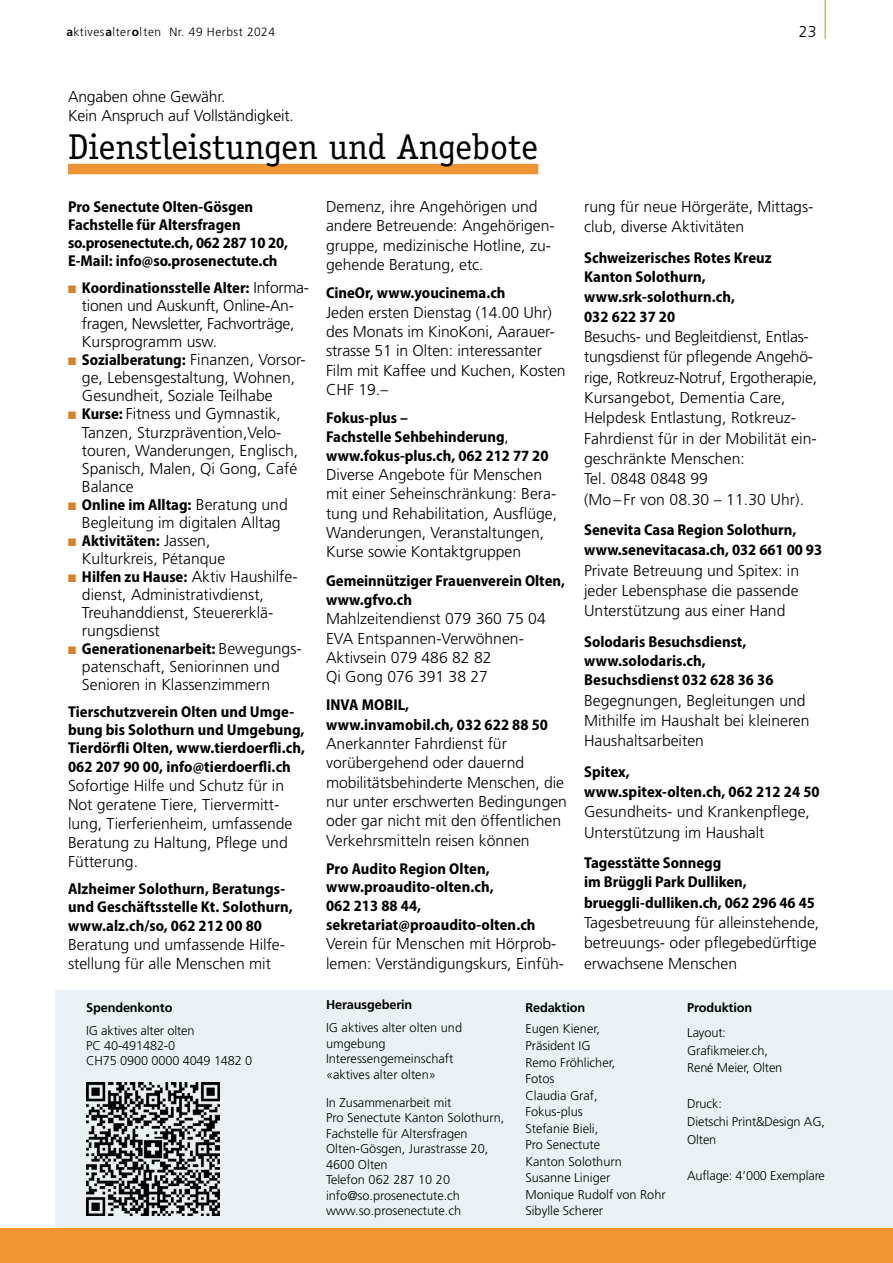
<style>
.page{position:relative;width:893px;height:1263px;background:#fff}
.page>*{position:absolute;margin:0;border:0;box-sizing:border-box;transform-origin:0 0}
.Titel_Orange_Linie{font:36px "Officina Serif Std";color:#000}
.LT_10_5{font:300 15.75px/19.4px "Frutiger LT Std";color:#000}
.LT_10_5-2{font:700 semi-condensed 15.75px/19.4px "Myriad Pro";color:#000}
.LT_10_5-3{font:300 15.75px/18px "Frutiger LT Std";letter-spacing:-.02em;color:#000}
.t1{font:300 15.75px "Frutiger LT Com";color:#000}
.LT_10_5_Einzug{font:300 12.75px/16.5px "Frutiger LT Std";color:#000}
.LT_10_5_Einzug-2{font:700 12.75px "Frutiger LT Std";letter-spacing:-.01em;color:#000}
.UT_10_5{font:700 12.75px "Frutiger LT Std";letter-spacing:-.01em;color:#000}
.t2{font:300 12px "Frutiger LT Std";letter-spacing:.04em;color:#000}
.t3{font:700 11.25px "Frutiger";color:#000}
.s1{font-weight:700}
.s2{font-family:"Monotype Sorts";font-weight:400;font-size:10.5px;color:#d2842c}
.s3{font-family:"Myriad Pro";font-weight:700;font-stretch:semi-condensed}
.s4{font-family:"Frutiger LT Std";font-weight:300;font-stretch:normal}
</style>
<div class="page">
<div style="left:55px;top:990px;width:838px;height:273px;background:#e9f1f5"></div>
<div style="left:68px;top:1229px;width:825px;height:34px;background:#ef9433"></div>
<div style="left:0;top:1229px;width:102px;height:34px;background:#ef9433"></div>
<div style="left:68px;top:164px;width:470px;height:10px;background:#ef9433"></div>
<img style="left:87px;top:1082px;width:132px;height:133px">
<hr style="left:83px;top:1078px;width:1px;height:141px;background:#000">
<hr style="left:83px;top:1078px;width:140px;height:1px;background:#000">
<hr style="left:825px;top:0;width:1px;height:39px;background:#d2842c">
<p class="t2" style="left:66px;top:25px;width:210px"><span class="s1">a</span>ktives<span class="s1">a</span>lter<span class="s1">o</span>lten Nr. 49 Herbst 2024</p>
<p class="t1" style="left:799px;top:23px;width:19px">23</p>
<p class="LT_10_5" style="left:68px;top:87px;width:227px">Angaben ohne Gewähr.<br>Kein Anspruch auf Vollständigkeit.</p>
<p class="Titel_Orange_Linie" style="left:68px;top:125px;width:472px">Dienstleistungen und Angebote</p>
<p class="LT_10_5-2" style="left:68px;top:197px;width:187px">Pro Senectute Olten-Gösgen</p>
<p class="LT_10_5-2" style="left:68px;top:215px;width:174px">Fachstelle für Altersfragen</p>
<p class="LT_10_5-2" style="left:68px;top:233px;width:222px;line-height:18px">so.prosenectute.ch, 062 287 10 20,<br>E-Mail: info@so.prosenectute.ch</p>
<p class="LT_10_5-3" style="left:82px;top:279px;width:229px;text-indent:-14px"><span class="s2">N</span> <span class="s3">Koordinationsstelle Alter:</span> Informa&shy;tionen und Auskunft, Online-An&shy;fragen, Newsletter, Fachvorträge,<br>Kursprogramm usw.</p>
<p class="LT_10_5" style="left:82px;top:351px;width:225px;line-height:18px;text-indent:-14px"><span class="s2">N</span> <span class="s3">Sozialberatung:</span> Finanzen, Vorsor&shy;ge, Lebensgestaltung, Wohnen,<br>Gesundheit, Soziale Teilhabe</p>
<p class="LT_10_5" style="left:82px;top:405px;width:218px;line-height:18px;text-indent:-14px"><span class="s2">N</span> <span class="s3">Kurse:</span> Fitness und Gymnastik,<br>Tanzen, Sturzprävention,Velo&shy;touren, Wanderungen, Englisch,<br>Spanisch, Malen, Qi Gong, Café<br>Balance</p>
<p class="LT_10_5" style="left:68px;top:495px;width:221px;line-height:18px;text-align:center"><span class="s2">N</span> <span class="s3">Online im Alltag:</span> Beratung und<br>Begleitung im digitalen Alltag</p>
<p class="LT_10_5" style="left:82px;top:531px;width:145px;line-height:18px;text-indent:-14px"><span class="s2">N</span> <span class="s3">Aktivitäten:</span> Jassen,<br>Kulturkreis, Pétanque</p>
<p class="LT_10_5" style="left:82px;top:567px;width:217px;line-height:18px;text-indent:-14px"><span class="s2">N</span> <span class="s3">Hilfen zu Hause:</span> Aktiv Haushilfe&shy;dienst, Administrativdienst,<br>Treuhanddienst, Steuererklä&shy;rungsdienst</p>
<p class="LT_10_5" style="left:82px;top:640px;width:221px;line-height:18px;text-indent:-14px"><span class="s2">N</span> <span class="s3">Generationenarbeit:</span> Bewegungs&shy;patenschaft, Seniorinnen und<br>Senioren in Klassenzimmern</p>
<p class="LT_10_5" style="left:68px;top:702px;width:239px;line-height:18.8px"><span class="s3">Tierschutzverein Olten und Umge&shy;bung bis Solothurn und Umgebung,<br>Tierdörfli Olten, www.tierdoerfli.ch,<br>062 207 90 00, info@tierdoerfli.ch<br></span>Sofortige Hilfe und Schutz für in<br>Not geratene Tiere, Tiervermitt&shy;lung, Tierferienheim, umfassende<br>Beratung zu Haltung, Pflege und<br>Fütterung.</p>
<p class="LT_10_5-2" style="left:68px;top:879px;width:226px;line-height:18.5px">Alzheimer Solothurn, Beratungs&shy;und Geschäftsstelle Kt. Solothurn, www.alz.ch/so, 062 212 00 80</p>
<p class="LT_10_5" style="left:68px;top:935px;width:219px;line-height:18.9px">Beratung und umfassende Hilfe&shy;stellung für alle Menschen mit</p>
<p class="LT_10_5" style="left:326px;top:197px;width:230px">Demenz, ihre Angehörigen und andere Betreuende: Angehörigen&shy;gruppe, medizinische Hotline, zu&shy;gehende Beratung, etc.</p>
<p class="LT_10_5-2" style="left:326px;top:283px;width:181px">CineOr, www.youcinema.ch</p>
<p class="LT_10_5" style="left:326px;top:303px;width:241px">Jeden ersten Dienstag (14.00 Uhr) des Monats im KinoKoni, Aarauer&shy;strasse 51 in Olten: interessanter<br>Film mit Kaffee und Kuchen, Kosten<br>CHF 19.–</p>
<p class="LT_10_5-2" style="left:326px;top:408px;width:83px">Fokus-plus –</p>
<p class="LT_10_5-2" style="left:326px;top:427px;width:184px">Fachstelle Sehbehinderung<span class="s4">,</span></p>
<p class="LT_10_5-2" style="left:326px;top:445px;width:224px">www.fokus-plus.ch, 062 212 77 20</p>
<p class="LT_10_5" style="left:326px;top:465px;width:233px">Diverse Angebote für Menschen mit einer Seheinschränkung: Bera&shy;tung und Rehabilitation, Ausflüge,<br>Wanderungen, Veranstaltungen,<br>Kurse sowie Kontaktgruppen</p>
<p class="LT_10_5-2" style="left:326px;top:570px;width:240px">Gemeinnütziger Frauenverein Olten, www.gfvo.ch</p>
<p class="LT_10_5" style="left:326px;top:609px;width:221px">Mahlzeitendienst 079 360 75 04</p>
<p class="LT_10_5" style="left:326px;top:629px;width:199px">EVA Entspannen-Verwöhnen-<br>Aktivsein 079 486 82 82</p>
<p class="LT_10_5" style="left:326px;top:667px;width:163px">Qi Gong 076 391 38 27</p>
<p class="LT_10_5-2" style="left:326px;top:695px;width:223px">INVA MOBIL,<br>www.invamobil.ch, 032 622 88 50</p>
<p class="LT_10_5" style="left:326px;top:734px;width:242px">Anerkannter Fahrdienst für vorübergehend oder dauernd mobilitätsbehinderte Menschen, die nur unter erschwerten Bedingungen oder gar nicht mit den öffentlichen<br>Verkehrsmitteln reisen können</p>
<p class="LT_10_5-2" style="left:326px;top:859px;width:211px;line-height:18.8px">Pro Audito Region Olten, www.proaudito-olten.ch,<br>062 213 88 44, sekretariat@proaudito-olten.ch</p>
<p class="LT_10_5" style="left:326px;top:934px;width:240px">Verein für Menschen mit Hörprob&shy;lemen: Verständigungskurs, Einfüh-</p>
<p class="LT_10_5" style="left:584px;top:197px;width:231px;line-height:20.2px">rung für neue Hörgeräte, Mittags&shy;club, diverse Aktivitäten</p>
<p class="LT_10_5-2" style="left:584px;top:247px;width:189px">Schweizerisches Rotes Kreuz<br>Kanton Solothurn, www.srk-solothurn.ch,<br>032 622 37 20</p>
<p class="LT_10_5" style="left:584px;top:327px;width:234px;line-height:20.2px">Besuchs- und Begleitdienst, Entlas&shy;tungsdienst für pflegende Angehö&shy;rige, Rotkreuz-Notruf, Ergotherapie, Kursangebot, Dementia Care, Helpdesk Entlastung, Rotkreuz-Fahrdienst für in der Mobilität ein&shy;geschränkte Menschen:</p>
<p class="LT_10_5" style="left:584px;top:469px;width:221px;line-height:20.2px">Tel. 0848 0848 99<br>(Mo– Fr von 08.30 – 11.30 Uhr).</p>
<p class="LT_10_5-2" style="left:584px;top:520px;width:214px">Senevita Casa Region Solothurn,</p>
<p class="LT_10_5-2" style="left:584px;top:540px;width:240px">www.senevitacasa.ch, 032 661 00 93</p>
<p class="LT_10_5" style="left:584px;top:560px;width:217px;line-height:20.2px;text-align:justify">Private Betreuung und Spitex: in jeder Lebensphase die passende Unterstützung aus einer Hand</p>
<p class="LT_10_5-2" style="left:584px;top:631px;width:164px">Solodaris Besuchsdienst, www.solodaris.ch,</p>
<p class="LT_10_5-2" style="left:584px;top:670px;width:191px">Besuchsdienst 032 628 36 36</p>
<p class="LT_10_5" style="left:584px;top:690px;width:227px;line-height:20.2px">Begegnungen, Begleitungen und<br>Mithilfe im Haushalt bei kleineren<br>Haushaltsarbeiten</p>
<p class="LT_10_5-2" style="left:584px;top:761px;width:237px;line-height:20.2px">Spitex,<br>www.spitex-olten.ch, 062 212 24 50</p>
<p class="LT_10_5" style="left:584px;top:802px;width:227px;line-height:20.2px">Gesundheits- und Krankenpflege,<br>Unterstützung im Haushalt</p>
<p class="LT_10_5-2" style="left:584px;top:852px;width:232px;line-height:19.8px">Tagesstätte Sonnegg<br>im Brüggli Park Dulliken, brueggli-dulliken.ch, 062 296 46 45</p>
<p class="LT_10_5" style="left:584px;top:913px;width:237px;line-height:20.2px">Tagesbetreuung für alleinstehende, betreuungs- oder pflegebedürftige erwachsene Menschen</p>
<p class="LT_10_5_Einzug-2" style="left:86px;top:1000px;width:88px">Spendenkonto</p>
<p class="LT_10_5_Einzug" style="left:86px;top:1022px;width:110px">IG aktives alter olten</p>
<p class="LT_10_5_Einzug" style="left:86px;top:1037px;width:91px">PC 40-491482-0</p>
<p class="LT_10_5_Einzug" style="left:86px;top:1052px;width:168px">CH75 0900 0000 4049 1482 0</p>
<p class="t3" style="left:87px;top:1051px;width:41px">Zahlteil</p>
<p class="UT_10_5" style="left:326px;top:997px;width:88px">Herausgeberin</p>
<p class="LT_10_5_Einzug" style="left:326px;top:1020px;width:138px;line-height:15.5px">IG aktives alter olten und umgebung</p>
<p class="LT_10_5_Einzug" style="left:326px;top:1051px;width:129px">Interessengemeinschaft</p>
<p class="LT_10_5_Einzug" style="left:326px;top:1066px;width:111px">«aktives alter olten»</p>
<p class="LT_10_5_Einzug" style="left:326px;top:1095px;width:180px;line-height:15.5px">In Zusammenarbeit mit<br>Pro Senectute Kanton Solothurn,<br>Fachstelle für Altersfragen<br>Olten-Gösgen, Jurastrasse 20,<br>4600 Olten</p>
<p class="LT_10_5_Einzug" style="left:326px;top:1172px;width:126px">Telefon 062 287 10 20</p>
<p class="LT_10_5_Einzug" style="left:326px;top:1187px;width:135px">info@so.prosenectute.ch</p>
<p class="LT_10_5_Einzug" style="left:326px;top:1203px;width:137px">www.so.prosenectute.ch</p>
<p class="LT_10_5_Einzug-2" style="left:525px;top:1000px;width:61px">Redaktion</p>
<p class="LT_10_5_Einzug" style="left:525px;top:1021px;width:76px">Eugen Kiener,<br>Präsident IG</p>
<p class="LT_10_5_Einzug" style="left:525px;top:1054px;width:91px">Remo Fröhlicher,<br>Fotos</p>
<p class="LT_10_5_Einzug" style="left:525px;top:1087px;width:74px">Claudia Graf,<br>Fokus-plus</p>
<p class="LT_10_5_Einzug" style="left:525px;top:1120px;width:98px">Stefanie Bieli,<br>Pro Senectute<br>Kanton Solothurn</p>
<p class="LT_10_5_Einzug" style="left:525px;top:1170px;width:87px">Susanne Liniger</p>
<p class="LT_10_5_Einzug" style="left:525px;top:1186px;width:142px">Monique Rudolf von Rohr</p>
<p class="LT_10_5_Einzug" style="left:525px;top:1203px;width:79px">Sibylle Scherer</p>
<p class="LT_10_5_Einzug-2" style="left:687px;top:1000px;width:67px">Produktion</p>
<p class="LT_10_5_Einzug" style="left:687px;top:1024px;width:40px">Layout:</p>
<p class="LT_10_5_Einzug" style="left:687px;top:1041px;width:97px;line-height:18px">Grafikmeier.ch,<br>René Meier, Olten</p>
<p class="LT_10_5_Einzug" style="left:687px;top:1096px;width:36px">Druck:</p>
<p class="LT_10_5_Einzug" style="left:687px;top:1113px;width:139px;line-height:18px">Dietschi Print&amp;Design AG,<br>Olten</p>
<p class="LT_10_5_Einzug" style="left:687px;top:1167px;width:139px">Auflage: 4’000 Exemplare</p>
</div>
